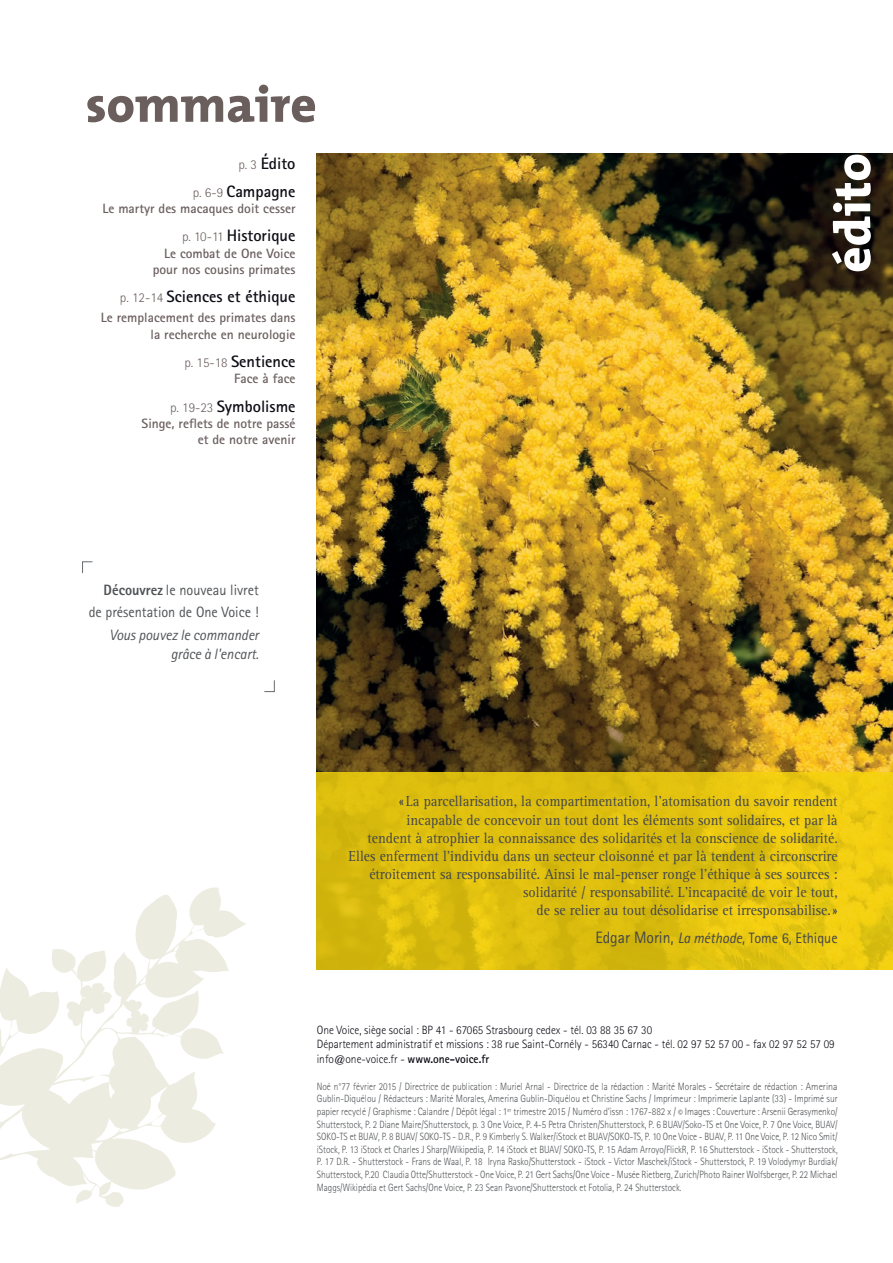
<style>
.page{position:relative;width:893px;height:1263px;background:#fff}
.page>*{position:absolute;margin:0;border:0;box-sizing:border-box;transform-origin:0 0}
.t1{font:800 51px "The Mix";color:#6b5f5e}
.t2{font:800 51px "The Mix";color:#fff}
.t3{font:700 16.5px/28.3px "Rotis Sans Serif";color:#0e0c15;text-align:right}
.t4{font:15px/18px "Rotis Serif";color:#43464a;text-align:center;scale:.93 1}
.t5{font:15px/22.2px "Rotis Sans Serif";color:#505356;text-align:right;scale:.95 1}
.t6{font:italic 15px/19.2px "Rotis Sans Serif";color:#505356;text-align:right;scale:.95 1}
.t7{font:15px "Rotis Sans Serif";color:#43464a;scale:.95 1}
.t8{font:700 13.5px/16.2px "Rotis Sans Serif";color:#6b5f5e;text-align:right}
.t9{font:300 12px/14.4px "Rotis Sans Serif";color:#0e0c15;scale:.95 1}
.t10{font:300 10.5px/12.6px "Rotis Sans Serif";color:#505356;text-align:justify;scale:.88 1}
.s1{font-weight:300;font-size:13.5px;color:#6b5f5e}
.s2{font-weight:800}
.s3{font-size:16.5px}
.s4{font-style:italic}
.s5{font-weight:700}
</style>
<div class="page">
<img style="left:317px;top:153px;width:576px;height:619px">
<svg style="left:317px;top:772px;width:576px;height:197px;background:#dfc00e"></svg>
<svg style="left:135px;top:887px;width:111px;height:168px"></svg>
<svg style="left:0;top:949px;width:216px;height:258px"></svg>
<svg style="left:82px;top:561px;width:11px;height:13px"></svg>
<svg style="left:264px;top:680px;width:11px;height:12px"></svg>
<h1 class="t1" style="left:86px;top:62px;width:233px">sommaire</h1>
<h2 class="t3" style="left:193px;top:148px;width:104px"><span class="s1">p. 3</span> Édito<br><span class="s1">p. 6-9</span> Campagne</h2>
<p class="t8" style="left:102px;top:200px;width:195px">Le martyr des macaques doit cesser</p>
<h2 class="t3" style="left:182px;top:221px;width:115px"><span class="s1">p. 10-11</span> Historique</h2>
<p class="t8" style="left:153px;top:245px;width:144px">Le combat de One Voice pour nos cousins primates</p>
<h2 class="t3" style="left:120px;top:282px;width:177px"><span class="s1">p. 12-14</span> Sciences et éthique</h2>
<p class="t8" style="left:101px;top:310px;width:196px">Le remplacement des primates dans la recherche en neurologie</p>
<h2 class="t3" style="left:184px;top:347px;width:113px"><span class="s1">p. 15-18</span> Sentience</h2>
<p class="t8" style="left:234px;top:370px;width:63px">Face à face</p>
<h2 class="t3" style="left:170px;top:391px;width:127px"><span class="s1">p. 19-23</span> Symbolisme</h2>
<p class="t8" style="left:142px;top:415px;width:155px">Singe, reflets de notre passé et de notre avenir</p>
<h1 class="t2" style="left:810px;top:273px;width:121px;rotate:-90deg">édito</h1>
<h3 class="t5" style="left:89px;top:579px;width:181px"><span class="s2">Découvrez</span> le nouveau livret de présentation de One Voice !</h3>
<h3 class="t6" style="left:109px;top:625px;width:159px">Vous pouvez le commander grâce à l'encart.</h3>
<h3 class="t4" style="left:399px;top:791px;width:473px;line-height:19.5px">«La parcellarisation, la compartimentation, l'atomisation du savoir rendent incapable de concevoir un tout dont les éléments sont solidaires, et par là</h3>
<p class="t4" style="left:349px;top:830px;width:527px;text-align:right">tendent à atrophier la connaissance des solidarités et la conscience de solidarité.<br>Elles enferment l'individu dans un secteur cloisonné et par là tendent à circonscrire étroitement sa responsabilité. Ainsi le mal-penser ronge l'éthique à ses sources : solidarité / responsabilité. L'incapacité de voir le tout,<br>de se relier au tout désolidarise et irresponsabilise.»</p>
<h3 class="t7" style="left:595px;top:929px;width:257px"><span class="s3">Edgar Morin,</span> <span class="s4">La méthode</span>, Tome 6, Ethique</h3>
<p class="t9" style="left:317px;top:1023px;width:547px">One Voice, siège social : bp 41 - 67065 Strasbourg cedex - tél. 03 88 35 67 30<br>Département administratif et missions : 38 rue Saint-Cornély - 56340 Carnac - tél. 02 97 52 57 00 - fax 02 97 52 57 09 info@one-voice.fr - <span class="s5">www.one-voice.fr</span></p>
<p class="t10" style="left:317px;top:1080px;width:593px">Noé n°77 février 2015 / Directrice de publication : Muriel Arnal - Directrice de la rédaction : Marité Morales - Secrétaire de rédaction : Amerina Gublin-Diquélou / Rédacteurs : Marité Morales, Amerina Gublin-Diquélou et Christine Sachs / Imprimeur : Imprimerie Laplante (33) - Imprimé sur papier recyclé / Graphisme : Calandre / Dépôt légal : 1<sup>er</sup> trimestre 2015 / Numéro d’issn : 1767-882 x / © Images : Couverture : Arsenii Gerasymenko/ Shutterstock, P. 2 Diane Maire/Shutterstock, p. 3 One Voice, P. 4-5 Petra Christen/Shutterstock, P. 6 BUAV/Soko-TS et One Voice, P. 7 One Voice, BUAV/ SOKO-TS et BUAV, P. 8 BUAV/ SOKO-TS - D.R., P. 9 Kimberly S. Walker/iStock et BUAV/SOKO-TS, P. 10 One Voice - BUAV, P. 11 One Voice, P. 12 Nico Smit/ iStock, P. 13 iStock et Charles J Sharp/Wikipedia, P. 14 iStock et BUAV/ SOKO-TS, P. 15 Adam Arroyo/FlickR, P. 16 Shutterstock - iStock - Shutterstock, P. 17 D.R. - Shutterstock - Frans de Waal, P. 18 Iryna Rasko/Shutterstock - iStock - Victor Maschek/iStock - Shutterstock, P. 19 Volodymyr Burdiak/ Shutterstock, P.20 Claudia Otte/Shutterstock - One Voice, P. 21 Gert Sachs/One Voice - Musée Rietberg, Zurich/Photo Rainer Wolfsberger, P. 22 Michael Maggs/Wikipédia et Gert Sachs/One Voice, P. 23 Sean Pavone/Shutterstock et Fotolia, P. 24 Shutterstock.</p>
</div>
